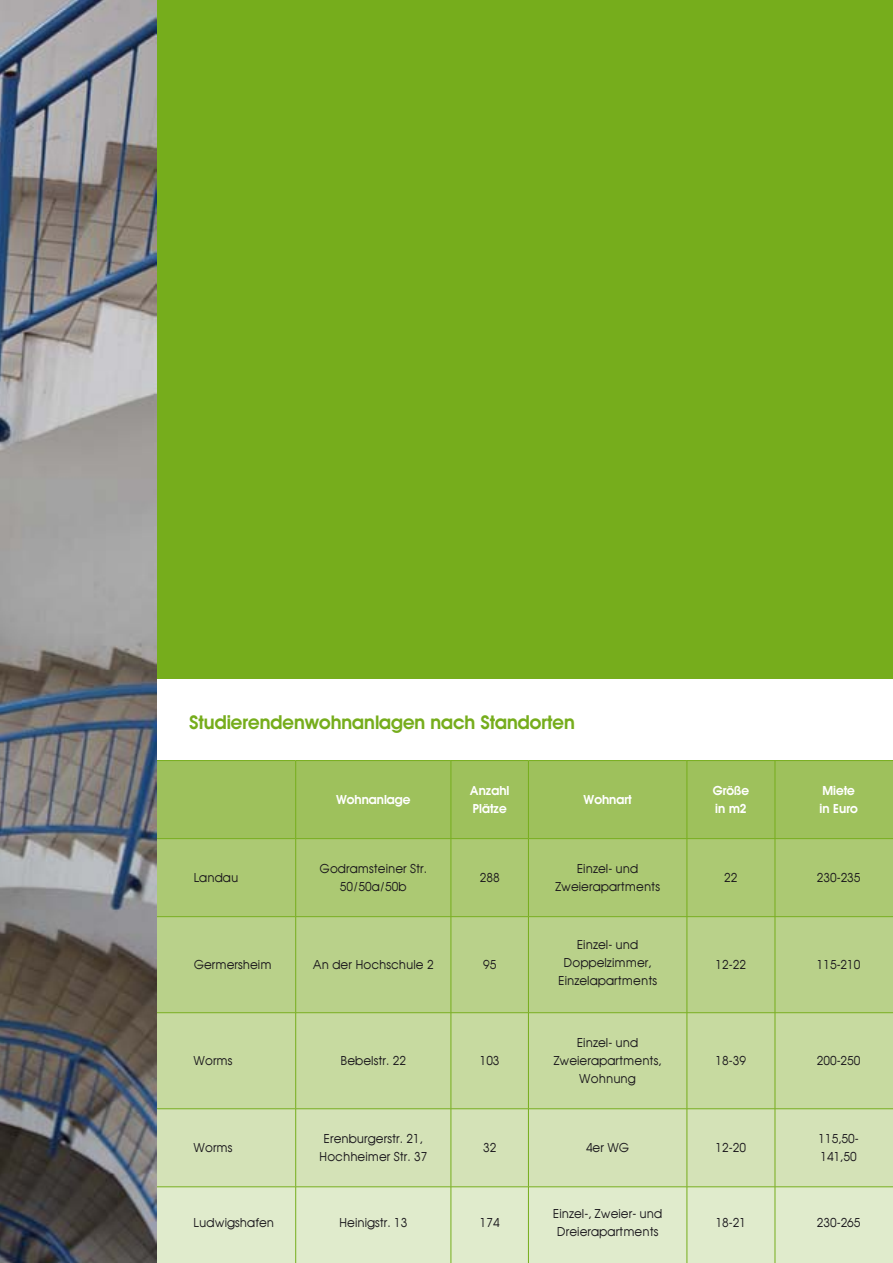
<style>
.page{position:relative;width:893px;height:1263px;background:#fff}
.page>*{position:absolute;margin:0;border:0;box-sizing:border-box;transform-origin:0 0}
.t1{font:600 18px "Avant Garde";color:#76ad1c}
.t2{font:12px/18px "Avant Garde";color:#1a171c;text-align:center}
.t3{font:600 12px/18px "Avant Garde";color:#fff}
</style>
<div class="page">
<div style="left:130px;top:0;width:763px;height:705px;background:#76ad1c"></div>
<div style="left:154px;top:679px;width:739px;height:81px;background:#fff"></div>
<div style="left:156px;top:761px;width:737px;height:77px;background:#9ec15c"></div>
<div style="left:156px;top:839px;width:737px;height:77px;background:#acc973"></div>
<div style="left:156px;top:917px;width:737px;height:95px;background:#b9d18a"></div>
<div style="left:156px;top:1013px;width:737px;height:95px;background:#c7daa0"></div>
<div style="left:156px;top:1109px;width:737px;height:77px;background:#d4e2b7"></div>
<div style="left:156px;top:1187px;width:737px;height:76px;background:#e0ebcc"></div>
<hr style="left:155px;top:760px;width:141px;height:1px;background:#76ad1c">
<hr style="left:296px;top:760px;width:155px;height:1px;background:#76ad1c">
<hr style="left:295px;top:761px;width:1px;height:77px;background:#76ad1c">
<hr style="left:451px;top:760px;width:77px;height:1px;background:#76ad1c">
<hr style="left:451px;top:761px;width:1px;height:77px;background:#76ad1c">
<hr style="left:528px;top:760px;width:159px;height:1px;background:#76ad1c">
<hr style="left:528px;top:761px;width:1px;height:77px;background:#76ad1c">
<hr style="left:687px;top:760px;width:88px;height:1px;background:#76ad1c">
<hr style="left:687px;top:761px;width:1px;height:77px;background:#76ad1c">
<hr style="left:775px;top:760px;width:118px;height:1px;background:#76ad1c">
<hr style="left:775px;top:761px;width:1px;height:77px;background:#76ad1c">
<hr style="left:155px;top:838px;width:141px;height:1px;background:#76ad1c">
<hr style="left:296px;top:838px;width:155px;height:1px;background:#76ad1c">
<hr style="left:295px;top:839px;width:1px;height:77px;background:#76ad1c">
<hr style="left:451px;top:838px;width:77px;height:1px;background:#76ad1c">
<hr style="left:451px;top:839px;width:1px;height:77px;background:#76ad1c">
<hr style="left:528px;top:838px;width:159px;height:1px;background:#76ad1c">
<hr style="left:528px;top:839px;width:1px;height:77px;background:#76ad1c">
<hr style="left:687px;top:838px;width:88px;height:1px;background:#76ad1c">
<hr style="left:687px;top:839px;width:1px;height:77px;background:#76ad1c">
<hr style="left:775px;top:838px;width:118px;height:1px;background:#76ad1c">
<hr style="left:775px;top:839px;width:1px;height:77px;background:#76ad1c">
<hr style="left:155px;top:916px;width:141px;height:1px;background:#76ad1c">
<hr style="left:296px;top:916px;width:155px;height:1px;background:#76ad1c">
<hr style="left:295px;top:917px;width:1px;height:95px;background:#76ad1c">
<hr style="left:451px;top:916px;width:77px;height:1px;background:#76ad1c">
<hr style="left:451px;top:917px;width:1px;height:95px;background:#76ad1c">
<hr style="left:528px;top:916px;width:159px;height:1px;background:#76ad1c">
<hr style="left:528px;top:917px;width:1px;height:95px;background:#76ad1c">
<hr style="left:687px;top:916px;width:88px;height:1px;background:#76ad1c">
<hr style="left:687px;top:917px;width:1px;height:95px;background:#76ad1c">
<hr style="left:775px;top:916px;width:118px;height:1px;background:#76ad1c">
<hr style="left:775px;top:917px;width:1px;height:95px;background:#76ad1c">
<hr style="left:155px;top:1012px;width:141px;height:1px;background:#76ad1c">
<hr style="left:296px;top:1012px;width:155px;height:1px;background:#76ad1c">
<hr style="left:295px;top:1013px;width:1px;height:95px;background:#76ad1c">
<hr style="left:451px;top:1012px;width:77px;height:1px;background:#76ad1c">
<hr style="left:451px;top:1013px;width:1px;height:95px;background:#76ad1c">
<hr style="left:528px;top:1012px;width:159px;height:1px;background:#76ad1c">
<hr style="left:528px;top:1013px;width:1px;height:95px;background:#76ad1c">
<hr style="left:687px;top:1012px;width:88px;height:1px;background:#76ad1c">
<hr style="left:687px;top:1013px;width:1px;height:95px;background:#76ad1c">
<hr style="left:775px;top:1012px;width:118px;height:1px;background:#76ad1c">
<hr style="left:775px;top:1013px;width:1px;height:95px;background:#76ad1c">
<hr style="left:155px;top:1108px;width:141px;height:1px;background:#76ad1c">
<hr style="left:296px;top:1108px;width:155px;height:1px;background:#76ad1c">
<hr style="left:295px;top:1109px;width:1px;height:77px;background:#76ad1c">
<hr style="left:451px;top:1108px;width:77px;height:1px;background:#76ad1c">
<hr style="left:451px;top:1109px;width:1px;height:77px;background:#76ad1c">
<hr style="left:528px;top:1108px;width:159px;height:1px;background:#76ad1c">
<hr style="left:528px;top:1109px;width:1px;height:77px;background:#76ad1c">
<hr style="left:687px;top:1108px;width:88px;height:1px;background:#76ad1c">
<hr style="left:687px;top:1109px;width:1px;height:77px;background:#76ad1c">
<hr style="left:775px;top:1108px;width:118px;height:1px;background:#76ad1c">
<hr style="left:775px;top:1109px;width:1px;height:77px;background:#76ad1c">
<hr style="left:155px;top:1186px;width:141px;height:1px;background:#76ad1c">
<hr style="left:296px;top:1186px;width:155px;height:1px;background:#76ad1c">
<hr style="left:295px;top:1187px;width:1px;height:76px;background:#76ad1c">
<hr style="left:451px;top:1186px;width:77px;height:1px;background:#76ad1c">
<hr style="left:451px;top:1187px;width:1px;height:76px;background:#76ad1c">
<hr style="left:528px;top:1186px;width:159px;height:1px;background:#76ad1c">
<hr style="left:528px;top:1187px;width:1px;height:76px;background:#76ad1c">
<hr style="left:687px;top:1186px;width:88px;height:1px;background:#76ad1c">
<hr style="left:687px;top:1187px;width:1px;height:76px;background:#76ad1c">
<hr style="left:775px;top:1186px;width:118px;height:1px;background:#76ad1c">
<hr style="left:775px;top:1187px;width:1px;height:76px;background:#76ad1c">
<img style="left:0;top:0;width:156px;height:1263px">
<h1 class="t1" style="left:189px;top:711px;width:387px">Studierendenwohnanlagen nach Standorten</h1>
<p class="t3" style="left:336px;top:791px;width:76px">Wohnanlage</p>
<p class="t3" style="left:470px;top:782px;width:41px">Anzahl<br>Plätze</p>
<p class="t3" style="left:584px;top:791px;width:50px">Wohnart</p>
<p class="t3" style="left:713px;top:782px;width:38px">Größe in m2</p>
<p class="t3" style="left:819px;top:782px;width:40px">Miete in Euro</p>
<p class="t2" style="left:194px;top:869px;width:46px">Landau</p>
<p class="t2" style="left:320px;top:860px;width:109px">Godramsteiner Str.<br>50/50a/50b</p>
<p class="t2" style="left:480px;top:869px;width:21px">288</p>
<p class="t2" style="left:555px;top:860px;width:106px">Einzel- und<br>Zweierapartments</p>
<p class="t2" style="left:724px;top:869px;width:15px">22</p>
<p class="t2" style="left:817px;top:869px;width:45px">230-235</p>
<p class="t2" style="left:194px;top:956px;width:79px">Germersheim</p>
<p class="t2" style="left:313px;top:956px;width:122px">An der Hochschule 2</p>
<p class="t2" style="left:483px;top:956px;width:15px">95</p>
<p class="t2" style="left:194px;top:1052px;width:40px">Worms</p>
<p class="t2" style="left:341px;top:1052px;width:67px">Bebelstr. 22</p>
<p class="t2" style="left:480px;top:1052px;width:21px">103</p>
<p class="t2" style="left:558px;top:936px;width:100px">Einzel- und<br>Doppelzimmer,<br>Einzelapartments</p>
<p class="t2" style="left:554px;top:1034px;width:110px">Einzel- und<br>Zweierapartments,<br>Wohnung</p>
<p class="t2" style="left:716px;top:956px;width:32px">12-22</p>
<p class="t2" style="left:817px;top:956px;width:45px">115-210</p>
<p class="t2" style="left:716px;top:1052px;width:32px">18-39</p>
<p class="t2" style="left:817px;top:1052px;width:45px">200-250</p>
<p class="t2" style="left:194px;top:1139px;width:40px">Worms</p>
<p class="t2" style="left:319px;top:1130px;width:110px">Erenburgerstr. 21,<br>Hochheimer Str. 37</p>
<p class="t2" style="left:483px;top:1139px;width:15px">32</p>
<p class="t2" style="left:586px;top:1139px;width:45px">4er WG</p>
<p class="t2" style="left:716px;top:1139px;width:32px">12-20</p>
<p class="t2" style="left:818px;top:1130px;width:42px;text-align:left">115,50-<br>141,50</p>
<p class="t2" style="left:194px;top:1214px;width:82px">Ludwigshafen</p>
<p class="t2" style="left:339px;top:1214px;width:70px">Heinigstr. 13</p>
<p class="t2" style="left:480px;top:1214px;width:21px">174</p>
<p class="t2" style="left:553px;top:1205px;width:111px">Einzel-, Zweier- und<br>Dreierapartments</p>
<p class="t2" style="left:716px;top:1214px;width:32px">18-21</p>
<p class="t2" style="left:817px;top:1214px;width:45px">230-265</p>
</div>
